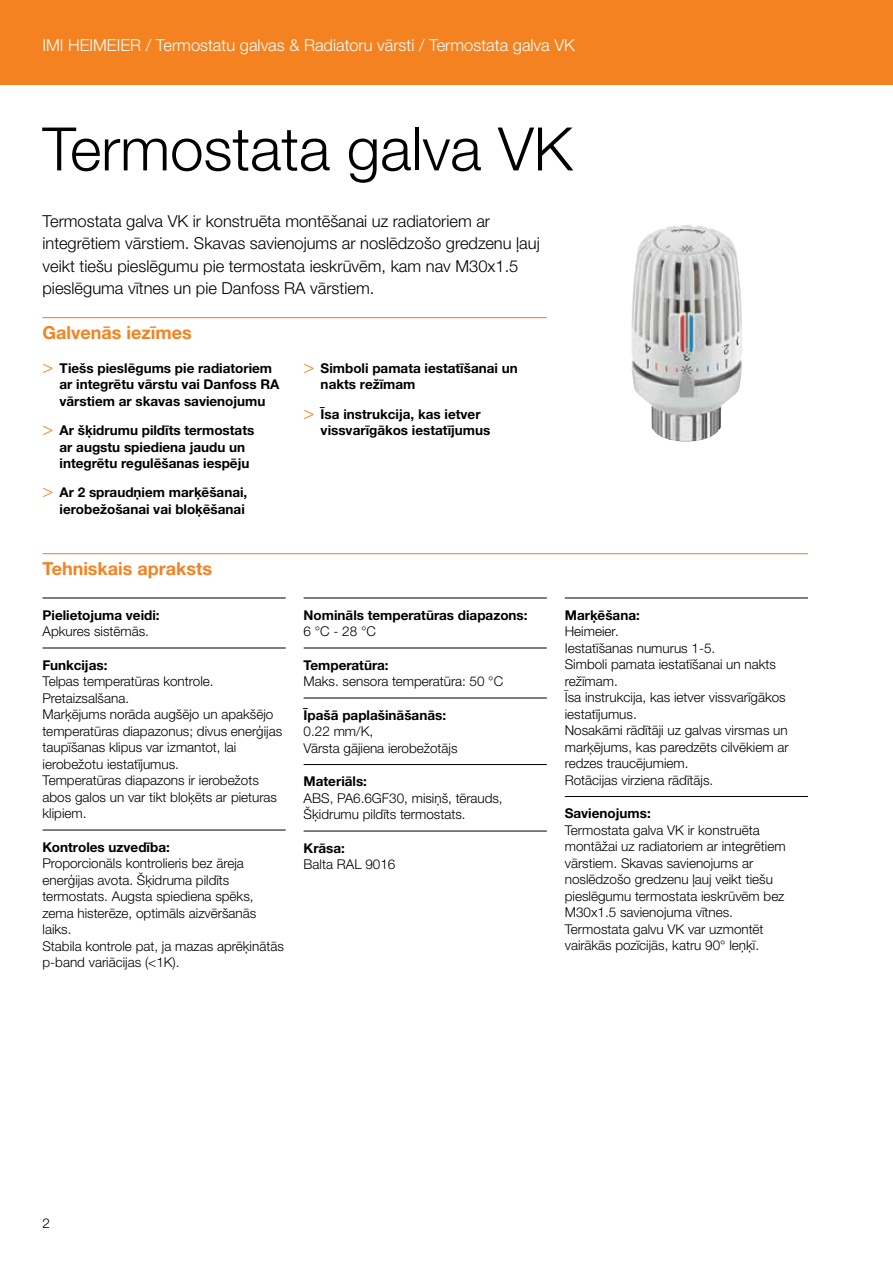
<style>
.page{position:relative;width:893px;height:1263px;background:#fff}
.page>*{position:absolute;margin:0;border:0;box-sizing:border-box;transform-origin:0 0}
.t1{font:300 60px "Helvetica Neue LTW1 G";color:#000}
.t2{font:700 18px "Helvetica Neue LTW1 G";color:#f58220}
.t3{font:300 16.5px/22.5px "Helvetica Neue LTW1 G";color:#000}
.t4{font:300 16.5px "Helvetica Neue LTW1 G";color:#fff}
.t5{font:300 13.5px/16.5px "Helvetica Neue LTW1 G";color:#000}
.t6{font:700 13.5px/16.5px "Helvetica Neue LTW1 G";color:#000}
.s1{font-family:"Helvetica Neue LT Std";font-weight:300;font-size:18px;color:#f58220}
</style>
<div class="page">
<div style="left:0;top:0;width:893px;height:85px;background:#f58220"></div>
<hr style="left:43px;top:317px;width:504px;height:1px;background:#f58220">
<hr style="left:43px;top:553px;width:765px;height:1px;background:#f58220">
<hr style="left:43px;top:598px;width:243px;height:1px;background:#000">
<hr style="left:43px;top:648px;width:243px;height:1px;background:#000">
<hr style="left:43px;top:830px;width:243px;height:1px;background:#000">
<hr style="left:304px;top:598px;width:243px;height:1px;background:#000">
<hr style="left:304px;top:648px;width:243px;height:1px;background:#000">
<hr style="left:304px;top:698px;width:243px;height:1px;background:#000">
<hr style="left:304px;top:764px;width:243px;height:1px;background:#000">
<hr style="left:304px;top:831px;width:243px;height:1px;background:#000">
<hr style="left:565px;top:598px;width:243px;height:1px;background:#000">
<hr style="left:565px;top:796px;width:243px;height:1px;background:#000">
<img style="left:631px;top:225px;width:111px;height:217px">
<p class="t4" style="left:43px;top:35px;width:534px">IMI HEIMEIER / Termostatu galvas &amp; Radiatoru vārsti / Termostata galva VK</p>
<h1 class="t1" style="left:43px;top:112px;width:531px">Termostata galva VK</h1>
<p class="t3" style="left:43px;top:210px;width:499px">Termostata galva VK ir konstruēta montēšanai uz radiatoriem ar integrētiem vārstiem. Skavas savienojums ar noslēdzošo gredzenu ļauj veikt tiešu pieslēgumu pie termostata ieskrūvēm, kam nav M30x1.5 pieslēguma vītnes un pie Danfoss RA vārstiem.</p>
<h2 class="t2" style="left:43px;top:322px;width:151px">Galvenās iezīmes</h2>
<p class="t6" style="left:60px;top:360px;width:221px;text-indent:-17px"><span class="s1">&gt;</span> Tiešs pieslēgums pie radiatoriem ar integrētu vārstu vai Danfoss RA vārstiem ar skavas savienojumu</p>
<p class="t6" style="left:60px;top:422px;width:196px;text-indent:-17px"><span class="s1">&gt;</span> Ar šķidrumu pildīts termostats ar augstu spiediena jaudu un integrētu regulēšanas iespēju</p>
<p class="t6" style="left:43px;top:484px;width:206px;text-align:right"><span class="s1">&gt;</span> Ar 2 spraudņiem marķēšanai, ierobežošanai vai bloķēšanai</p>
<p class="t6" style="left:321px;top:360px;width:199px;text-indent:-17px"><span class="s1">&gt;</span> Simboli pamata iestatīšanai un nakts režīmam</p>
<p class="t6" style="left:321px;top:406px;width:171px;text-indent:-17px"><span class="s1">&gt;</span> Īsa instrukcija, kas ietver vissvarīgākos iestatījumus</p>
<h2 class="t2" style="left:43px;top:558px;width:171px">Tehniskais apraksts</h2>
<p class="t6" style="left:43px;top:606px;width:119px">Pielietojuma veidi:</p>
<p class="t5" style="left:43px;top:623px;width:108px">Apkures sistēmās.</p>
<p class="t6" style="left:43px;top:656px;width:66px">Funkcijas:</p>
<p class="t5" style="left:43px;top:673px;width:241px">Telpas temperatūras kontrole.<br>Pretaizsalšana.<br>Marķējums norāda augšējo un apakšējo temperatūras diapazonus; divus enerģijas taupīšanas klipus var izmantot, lai ierobežotu iestatījumus.<br>Temperatūras diapazons ir ierobežots abos galos un var tikt bloķēts ar pieturas klipiem.</p>
<p class="t6" style="left:43px;top:838px;width:129px">Kontroles uzvedība:</p>
<p class="t5" style="left:43px;top:855px;width:243px">Proporcionāls kontrolieris bez āreja enerģijas avota. Šķidruma pildīts termostats. Augsta spiediena spēks, zema histerēze, optimāls aizvēršanās laiks.<br>Stabila kontrole pat, ja mazas aprēķinātās p-band variācijas (&lt;1K).</p>
<p class="t6" style="left:304px;top:606px;width:225px">Nomināls temperatūras diapazons:</p>
<p class="t5" style="left:304px;top:623px;width:74px">6 °C - 28 °C</p>
<p class="t6" style="left:304px;top:656px;width:86px">Temperatūra:</p>
<p class="t5" style="left:304px;top:673px;width:201px">Maks. sensora temperatūra: 50 °C</p>
<p class="t6" style="left:304px;top:706px;width:144px">Īpašā paplašināšanās:</p>
<p class="t5" style="left:304px;top:723px;width:155px">0.22 mm/K,<br>Vārsta gājiena ierobežotājs</p>
<p class="t6" style="left:304px;top:773px;width:65px">Materiāls:</p>
<p class="t5" style="left:304px;top:789px;width:201px">ABS, PA6.6GF30, misiņš, tērauds,<br>Šķidrumu pildīts termostats.</p>
<p class="t6" style="left:304px;top:839px;width:43px">Krāsa:</p>
<p class="t5" style="left:304px;top:856px;width:93px">Balta RAL 9016</p>
<p class="t6" style="left:565px;top:606px;width:77px">Marķēšana:</p>
<p class="t5" style="left:565px;top:623px;width:225px">Heimeier.<br>Iestatīšanas numurus 1-5.<br>Simboli pamata iestatīšanai un nakts režīmam.<br>Īsa instrukcija, kas ietver vissvarīgākos iestatījumus.<br>Nosakāmi rādītāji uz galvas virsmas un marķējums, kas paredzēts cilvēkiem ar redzes traucējumiem.<br>Rotācijas virziena rādītājs.</p>
<p class="t6" style="left:565px;top:805px;width:88px">Savienojums:</p>
<p class="t5" style="left:565px;top:821px;width:222px">Termostata galva VK ir konstruēta montāžai uz radiatoriem ar integrētiem vārstiem. Skavas savienojums ar noslēdzošo gredzenu ļauj veikt tiešu pieslēgumu termostata ieskrūvēm bez M30x1.5 savienojuma vītnes.<br>Termostata galvu VK var uzmontēt vairākās pozīcijās, katru 90° leņķī.</p>
<p class="t5" style="left:43px;top:1215px;width:9px">2</p>
</div>
